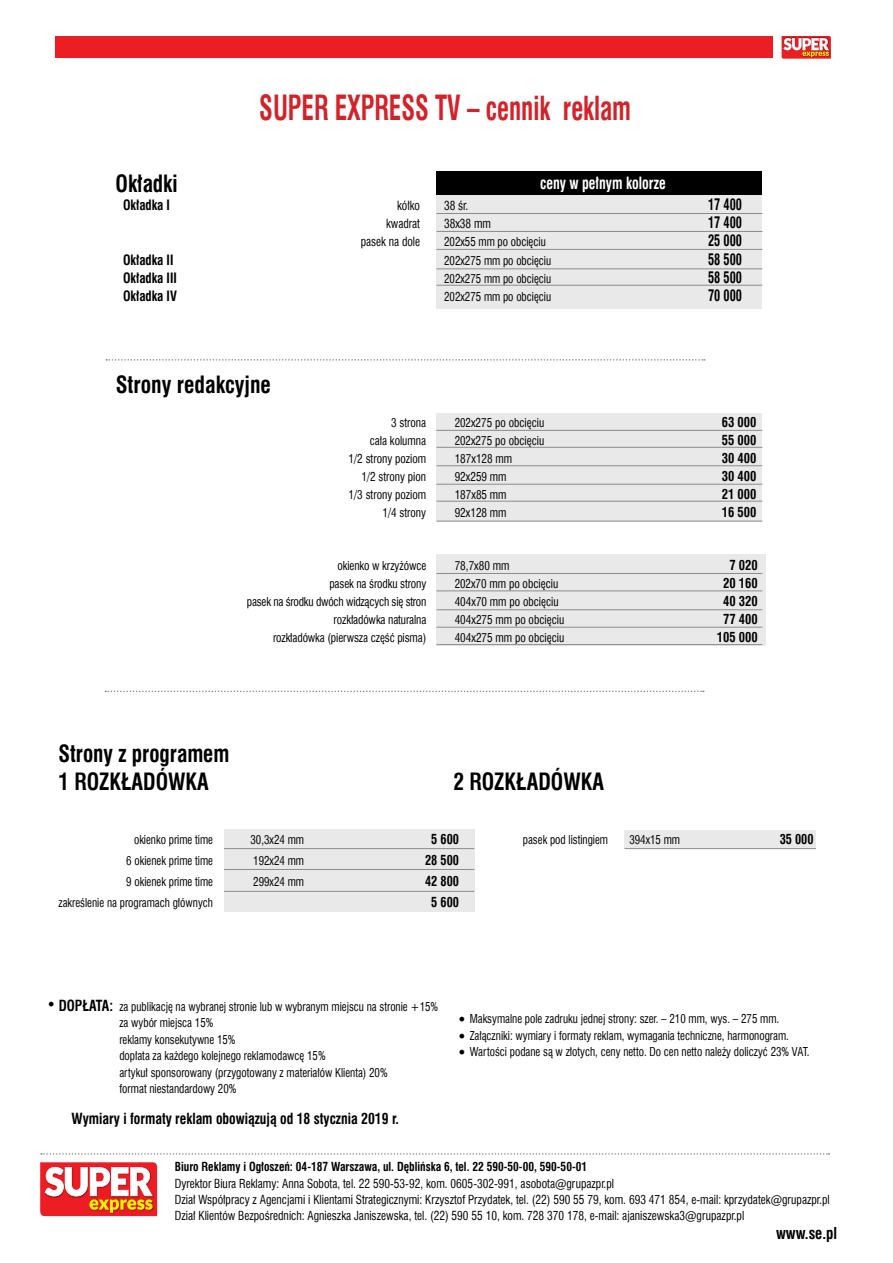
<style>
.page{position:relative;width:893px;height:1263px;background:#fff}
.page>*{position:absolute;margin:0;border:0;box-sizing:border-box;transform-origin:0 0}
.t1{font:700 33.9px "Swis 721 Cn EU";color:#d2232a;scale:.74 1}
.t2{font:700 23.25px/27.9px "Swis 721 Cn EU";color:#000;scale:.91 1}
.t3{font:700 23.25px "Swis 721 Cn EU";color:#000;scale:.93 1}
.t4{font:700 16.5px "Swis 721 Cn EU";color:#fff;scale:.85 1}
.t5{font:700 16.05px "Swis 721 Cn EU";color:#000;scale:.93 1}
.t6{font:700 15.6px "Swis 721 Cn EU";color:#000;scale:.79 1}
.t7{font:700 15px "Swis 721 Cn EU";color:#000;scale:.91 1}
.t8{font:700 13.95px "Swis 721 Cn EU";color:#000;scale:.91 1}
.t9{font:700 13.5px "Swis 721 Cn EU";color:#000;scale:.93 1}
.t10{font:700 13.5px "Swis 721 Cn EU";color:#000;scale:.91 1}
.t11{font:12.45px "Swis 721 Cn EU";color:#000;scale:.91 1}
.t12{font:12.15px/16px "Swis 721 Cn EU";color:#000;scale:.93 1}
.t13{font:700 12.15px "Swis 721 Cn EU";color:#000;scale:.93 1}
.t14{font:12px/16.5px "Swis 721 Cn EU";color:#000;scale:.91 1}
.t15{font:12px "Swis 721 Cn EU";color:#000;scale:.93 1}
.t16{font:12px "Swis 721 Cn EU";letter-spacing:-.02em;color:#000;scale:.93 1}
.s1{font-size:32.4px}
.s2{font-weight:700;font-size:15px}
.s3{font-family:"Minion Pro";font-size:18px}
</style>
<div class="page">
<div style="left:224px;top:830px;width:250px;height:82px;background:#e9e9ea"></div>
<div style="left:436px;top:413px;width:326px;height:108px;background:#e9e9ea"></div>
<div style="left:436px;top:554px;width:330px;height:92px;background:#e9e9ea"></div>
<div style="left:436px;top:195px;width:326px;height:113px;background:#e9e9ea"></div>
<div style="left:436px;top:171px;width:326px;height:24px;background:#000"></div>
<hr style="left:436px;top:213px;width:326px;height:1px;background:#8a8c8e">
<hr style="left:436px;top:231px;width:326px;height:1px;background:#8a8c8e">
<hr style="left:436px;top:249px;width:326px;height:1px;background:#8a8c8e">
<hr style="left:436px;top:430px;width:326px;height:1px;background:#8a8c8e">
<hr style="left:436px;top:447px;width:326px;height:1px;background:#8a8c8e">
<hr style="left:436px;top:465px;width:326px;height:1px;background:#8a8c8e">
<hr style="left:436px;top:484px;width:326px;height:1px;background:#8a8c8e">
<hr style="left:436px;top:501px;width:326px;height:1px;background:#8a8c8e">
<hr style="left:436px;top:521px;width:326px;height:1px;background:#8a8c8e">
<hr style="left:436px;top:573px;width:326px;height:1px;background:#8a8c8e">
<hr style="left:436px;top:591px;width:326px;height:1px;background:#8a8c8e">
<hr style="left:436px;top:609px;width:326px;height:1px;background:#8a8c8e">
<hr style="left:436px;top:627px;width:326px;height:1px;background:#8a8c8e">
<hr style="left:436px;top:644px;width:326px;height:1px;background:#8a8c8e">
<div style="left:625px;top:830px;width:191px;height:18px;background:#e9e9ea"></div>
<hr style="left:224px;top:869px;width:250px;height:1px;background:#8a8c8e">
<hr style="left:224px;top:848px;width:250px;height:1px;background:#8a8c8e">
<hr style="left:625px;top:848px;width:191px;height:1px;background:#8a8c8e">
<hr style="left:224px;top:891px;width:250px;height:1px;background:#8a8c8e">
<hr style="left:436px;top:269px;width:326px;height:1px;background:#8a8c8e">
<hr style="left:436px;top:285px;width:326px;height:1px;background:#8a8c8e">
<svg style="left:106px;top:359px;width:599px;height:2px"></svg>
<svg style="left:105px;top:691px;width:599px;height:1px"></svg>
<svg style="left:41px;top:1153px;width:788px;height:2px"></svg>
<svg style="left:40px;top:1162px;width:117px;height:54px"></svg>
<div style="left:56px;top:36px;width:717px;height:21px;background:#ed1d24"></div>
<svg style="left:782px;top:36px;width:49px;height:23px"></svg>
<h1 class="t1" style="left:259px;top:87px;width:504px">SUPER EXPRESS TV – <span class="s1">cennik reklam</span></h1>
<h2 class="t2" style="left:116px;top:171px;width:70px">Okładki</h2>
<p class="t8" style="left:123px;top:197px;width:53px">Okładka I</p>
<p class="t11" style="left:397px;top:197px;width:27px">kółko</p>
<p class="t11" style="left:444px;top:197px;width:28px">38 śr.</p>
<h3 class="t6" style="left:708px;top:195px;width:44px">17 400</h3>
<p class="t11" style="left:386px;top:215px;width:39px">kwadrat</p>
<p class="t11" style="left:444px;top:215px;width:53px">38x38 mm</p>
<h3 class="t6" style="left:708px;top:213px;width:44px">17 400</h3>
<p class="t11" style="left:361px;top:233px;width:67px">pasek na dole</p>
<p class="t14" style="left:444px;top:233px;width:113px">202x55 mm po obcięciu</p>
<h3 class="t6" style="left:708px;top:231px;width:44px">25 000</h3>
<p class="t8" style="left:123px;top:252px;width:57px">Okładka II</p>
<p class="t14" style="left:444px;top:253px;width:119px">202x275 mm po obcięciu</p>
<h3 class="t6" style="left:708px;top:250px;width:44px">58 500</h3>
<p class="t8" style="left:123px;top:270px;width:61px">Okładka III</p>
<p class="t14" style="left:444px;top:271px;width:119px">202x275 mm po obcięciu</p>
<h3 class="t6" style="left:708px;top:268px;width:44px">58 500</h3>
<p class="t8" style="left:123px;top:288px;width:61px">Okładka IV</p>
<p class="t14" style="left:444px;top:289px;width:119px">202x275 mm po obcięciu</p>
<h3 class="t6" style="left:708px;top:286px;width:44px">70 000</h3>
<h3 class="t4" style="left:540px;top:173px;width:149px">ceny w pełnym kolorze</h3>
<h2 class="t3" style="left:116px;top:370px;width:168px">Strony redakcyjne</h2>
<p class="t15" style="left:391px;top:415px;width:39px">3 strona</p>
<p class="t14" style="left:455px;top:415px;width:100px">202x275 po obcięciu</p>
<p class="t9" style="left:722px;top:414px;width:39px">63 000</p>
<p class="t15" style="left:370px;top:433px;width:62px">cała kolumna</p>
<p class="t14" style="left:455px;top:433px;width:100px">202x275 po obcięciu</p>
<p class="t9" style="left:722px;top:432px;width:39px">55 000</p>
<p class="t15" style="left:349px;top:451px;width:85px">1/2 strony poziom</p>
<p class="t15" style="left:455px;top:451px;width:63px">187x128 mm</p>
<p class="t9" style="left:722px;top:450px;width:39px">30 400</p>
<p class="t15" style="left:361px;top:469px;width:71px">1/2 strony pion</p>
<p class="t15" style="left:455px;top:469px;width:57px">92x259 mm</p>
<p class="t9" style="left:722px;top:468px;width:39px">30 400</p>
<p class="t15" style="left:349px;top:487px;width:85px">1/3 strony poziom</p>
<p class="t15" style="left:455px;top:487px;width:57px">187x85 mm</p>
<p class="t9" style="left:722px;top:486px;width:39px">21 000</p>
<p class="t15" style="left:382px;top:505px;width:49px">1/4 strony</p>
<p class="t15" style="left:455px;top:505px;width:57px">92x128 mm</p>
<p class="t9" style="left:722px;top:504px;width:39px">16 500</p>
<p class="t15" style="left:337px;top:557px;width:97px">okienko w krzyżówce</p>
<p class="t15" style="left:455px;top:557px;width:60px">78,7x80 mm</p>
<p class="t9" style="left:729px;top:557px;width:32px">7 020</p>
<p class="t15" style="left:329px;top:575px;width:106px">pasek na środku strony</p>
<p class="t14" style="left:455px;top:575px;width:115px">202x70 mm po obcięciu</p>
<p class="t9" style="left:723px;top:575px;width:39px">20 160</p>
<p class="t16" style="left:247px;top:593px;width:194px">pasek na środku dwóch widzących się stron</p>
<p class="t15" style="left:455px;top:593px;width:113px">404x70 mm po obcięciu</p>
<p class="t9" style="left:723px;top:593px;width:39px">40 320</p>
<p class="t15" style="left:334px;top:611px;width:101px">rozkładówka naturalna</p>
<p class="t15" style="left:455px;top:611px;width:119px">404x275 mm po obcięciu</p>
<p class="t9" style="left:723px;top:611px;width:39px">77 400</p>
<p class="t15" style="left:273px;top:629px;width:166px">rozkładówka (pierwsza część pisma)</p>
<p class="t15" style="left:455px;top:629px;width:119px">404x275 mm po obcięciu</p>
<p class="t9" style="left:717px;top:629px;width:46px">105 000</p>
<h2 class="t2" style="left:58px;top:741px;width:189px">Strony z programem<br>1 ROZKŁADÓWKA</h2>
<h2 class="t2" style="left:454px;top:769px;width:167px">2 ROZKŁADÓWKA</h2>
<p class="t14" style="left:134px;top:831px;width:88px">okienko prime time</p>
<p class="t14" style="left:251px;top:831px;width:60px">30,3x24 mm</p>
<p class="t10" style="left:431px;top:831px;width:32px">5 600</p>
<p class="t14" style="left:126px;top:852px;width:97px">6 okienek prime time</p>
<p class="t14" style="left:253px;top:852px;width:57px">192x24 mm</p>
<p class="t10" style="left:425px;top:852px;width:39px">28 500</p>
<p class="t14" style="left:126px;top:873px;width:97px">9 okienek prime time</p>
<p class="t14" style="left:253px;top:873px;width:57px">299x24 mm</p>
<p class="t10" style="left:425px;top:873px;width:39px">42 800</p>
<p class="t14" style="left:58px;top:894px;width:171px">zakreślenie na programach głównych</p>
<p class="t10" style="left:431px;top:894px;width:32px">5 600</p>
<p class="t14" style="left:523px;top:831px;width:95px">pasek pod listingiem</p>
<p class="t14" style="left:629px;top:831px;width:57px">394x15 mm</p>
<p class="t10" style="left:780px;top:831px;width:39px">35 000</p>
<p class="t14" style="left:119px;top:998px;width:352px;text-indent:-72px"><sup>•</sup> <span class="s2">DOPŁATA:</span> za publikację na wybranej stronie lub w wybranym miejscu na stronie +15% za wybór miejsca 15%<br>reklamy konsekutywne 15%<br>dopłata za każdego kolejnego reklamodawcę 15%<br>artykuł sponsorowany (przygotowany z materiałów Klienta) 20%<br>format niestandardowy 20%</p>
<p class="t7" style="left:71px;top:1110px;width:361px">Wymiary i formaty reklam obowiązują od 18 stycznia 2019 r.</p>
<p class="t14" style="left:459px;top:1010px;width:354px"><span class="s3">•</span> Maksymalne pole zadruku jednej strony: szer. – 210 mm, wys. – 275 mm.</p>
<p class="t14" style="left:459px;top:1027px;width:365px"><span class="s3">•</span> Załączniki: wymiary i formaty reklam, wymagania techniczne, harmonogram.</p>
<p class="t14" style="left:459px;top:1043px;width:387px"><span class="s3">•</span> Wartości podane są w złotych, ceny netto. Do cen netto należy doliczyć 23% VAT.</p>
<p class="t13" style="left:175px;top:1160px;width:445px">Biuro Reklamy i Ogłoszeń: 04-187 Warszawa, ul. Dęblińska 6, tel. 22 590-50-00, 590-50-01</p>
<p class="t12" style="left:175px;top:1175px;width:706px">Dyrektor Biura Reklamy: Anna Sobota, tel. 22 590-53-92, kom. 0605-302-991, asobota@grupazpr.pl<br>Dział Współpracy z Agencjami i Klientami Strategicznymi: Krzysztof Przydatek, tel. (22) 590 55 79, kom. 693 471 854, e-mail: kprzydatek@grupazpr.pl<br>Dział Klientów Bezpośrednich: Agnieszka Janiszewska, tel. (22) 590 55 10, kom. 728 370 178, e-mail: ajaniszewska3@grupazpr.pl</p>
<h3 class="t5" style="left:776px;top:1223px;width:67px">www.se.pl</h3>
</div>
